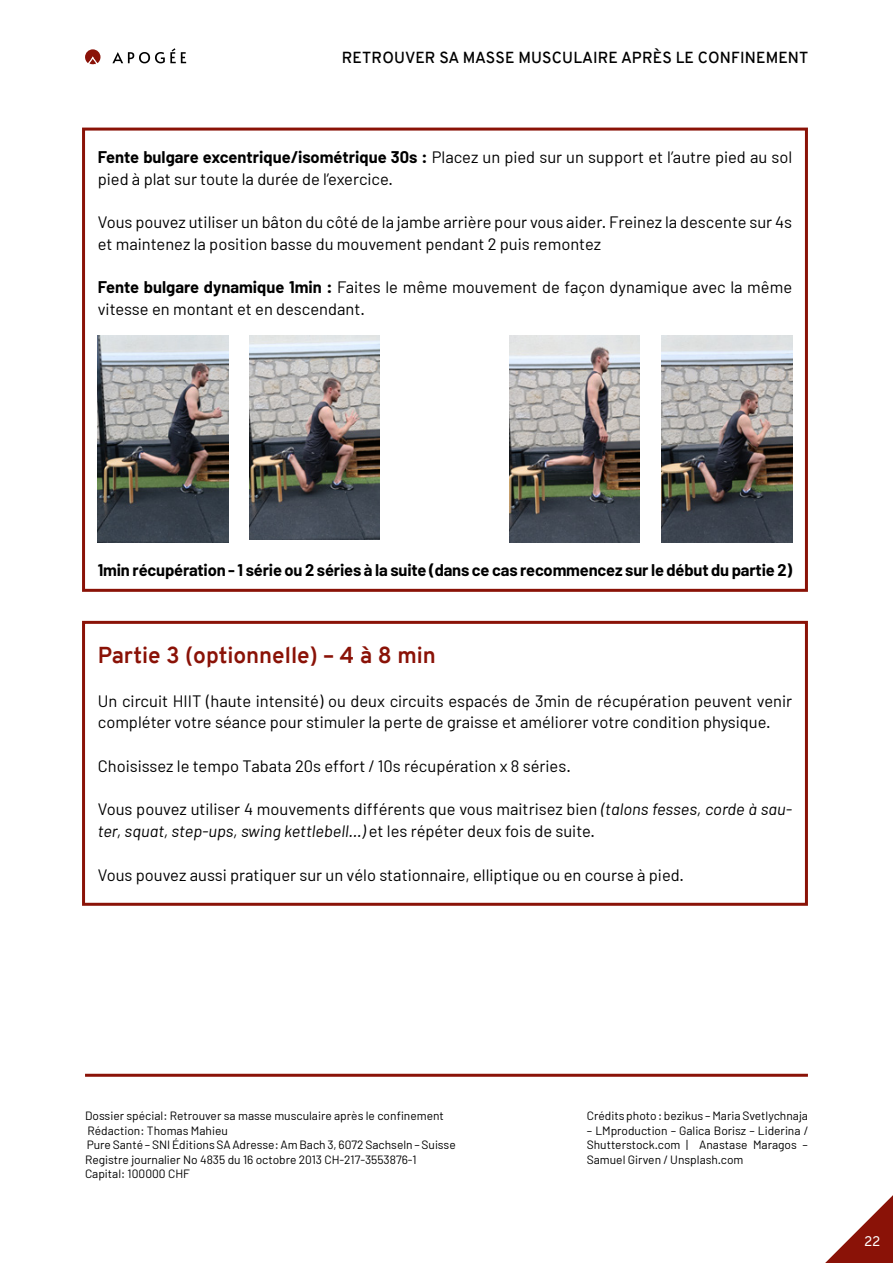
<style>
.page{position:relative;width:893px;height:1263px;background:#fff}
.page>*{position:absolute;margin:0;border:0;box-sizing:border-box;transform-origin:0 0}
.t1{font:700 22.5px "Overpass";color:#8a1207}
.t2{font:16.5px/21.8px "Barlow";color:#000}
.t3{font:700 16.5px "Barlow";letter-spacing:-.01em;color:#000}
.t4{font:600 15.6px "Overpass";color:#000}
.t5{font:13.5px "Overpass";color:#fff}
.t6{font:12px/14.4px "Barlow";color:#000}
.s1{font-weight:700}
.s2{font-style:italic}
</style>
<div class="page">
<svg style="left:825px;top:1195px;width:68px;height:68px"></svg>
<svg style="left:85px;top:49px;width:15px;height:16px"></svg>
<svg style="left:112px;top:48px;width:74px;height:15px"></svg>
<div style="left:82px;top:128px;width:726px;height:464px;border:3px solid #8a1207"></div>
<div style="left:82px;top:621px;width:726px;height:285px;border:3px solid #8a1207"></div>
<img style="left:509px;top:335px;width:131px;height:207px">
<img style="left:249px;top:335px;width:130px;height:205px">
<img style="left:662px;top:335px;width:130px;height:207px">
<img style="left:98px;top:335px;width:130px;height:207px">
<hr style="left:85px;top:1074px;width:723px;height:3px;background:#8a1207">
<p class="t4" style="left:342px;top:47px;width:22px">RETROUVER</p>
<p class="t4" style="left:439px;top:47px;width:35px">SA MASSE</p>
<p class="t4" style="left:518px;top:47px;width:11px">MUSCULAIRE</p>
<p class="t4" style="left:621px;top:47px;width:11px">APRÈS</p>
<p class="t4" style="left:676px;top:47px;width:34px">LE CONFINEMENT</p>
<p class="t2" style="left:98px;top:146px;width:696px"><span class="s1">Fente bulgare excentrique/isométrique 30s :</span> Placez un pied sur un support et l’autre pied au sol pied à plat sur toute la durée de l’exercice.</p>
<p class="t2" style="left:98px;top:211px;width:696px">Vous pouvez utiliser un bâton du côté de la jambe arrière pour vous aider. Freinez la descente sur 4s et maintenez la position basse du mouvement pendant 2 puis remontez</p>
<p class="t2" style="left:98px;top:276px;width:696px"><span class="s1">Fente bulgare dynamique 1min :</span> Faites le même mouvement de façon dynamique avec la même vitesse en montant et en descendant.</p>
<p class="t3" style="left:98px;top:560px;width:696px">1min récupération - 1 série ou 2 séries à la suite (dans ce cas recommencez sur le début du partie 2)</p>
<h1 class="t1" style="left:98px;top:639px;width:339px">Partie 3 (optionnelle) – 4 à 8 min</h1>
<p class="t2" style="left:98px;top:689px;width:696px">Un circuit HIIT (haute intensité) ou deux circuits espacés de 3min de récupération peuvent venir compléter votre séance pour stimuler la perte de graisse et améliorer votre condition physique.</p>
<p class="t2" style="left:98px;top:755px;width:475px">Choisissez le tempo Tabata 20s effort / 10s récupération x 8 séries.</p>
<p class="t2" style="left:98px;top:798px;width:696px">Vous pouvez utiliser 4 mouvements différents que vous maitrisez bien <span class="s2">(talons fesses, corde à sau&shy;ter, squat, step-ups, swing kettlebell…)</span> et les répéter deux fois de suite.</p>
<p class="t2" style="left:98px;top:863px;width:588px">Vous pouvez aussi pratiquer sur un vélo stationnaire, elliptique ou en course à pied.</p>
<p class="t6" style="left:85px;top:1108px;width:372px">Dossier spécial: Retrouver sa masse musculaire après le confinement Rédaction: Thomas Mahieu<br>Pure Santé – SNI Éditions SA Adresse: Am Bach 3, 6072 Sachseln – Suisse Registre journalier No 4835 du 16 octobre 2013 CH-217-3553876-1<br>Capital: 100000 CHF</p>
<p class="t6" style="left:587px;top:1108px;width:223px">Crédits photo: bezikus – Maria Svetlychnaja</p>
<p class="t6" style="left:587px;top:1123px;width:223px;text-align:justify">– LMproduction – Galica Borisz – Liderina / Shutterstock.com | Anastase Maragos – Samuel Girven / Unsplash.com</p>
<p class="t5" style="left:864px;top:1231px;width:18px">22</p>
</div>
